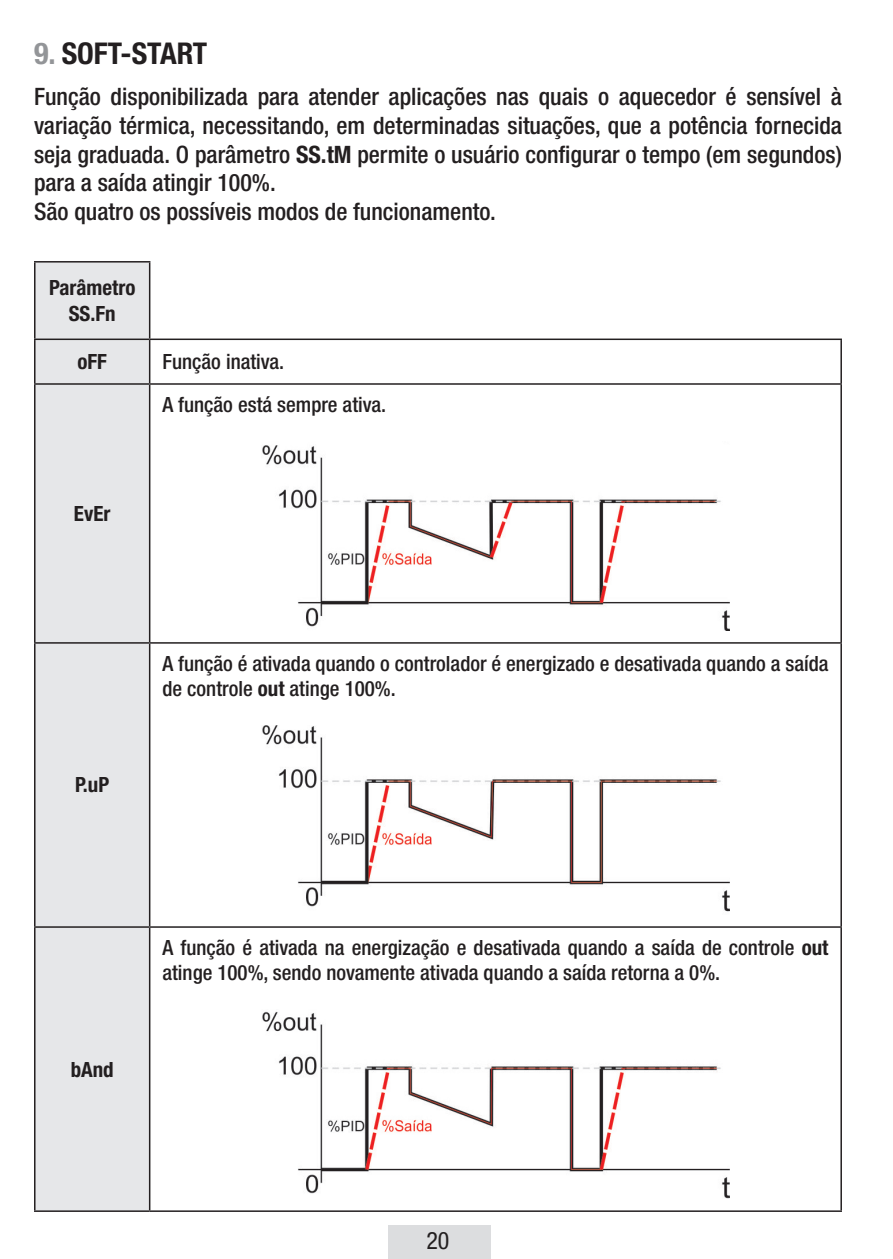
<style>
.page{position:relative;width:893px;height:1259px;background:#fff}
.page>*{position:absolute;margin:0;border:0;box-sizing:border-box;transform-origin:0 0}
.t1{font:700 condensed 30px "Helvetica Neue LT Std";color:#231f20}
.t2{font:500 condensed 24px/28.8px "Helvetica Neue LT Std";color:#231f20}
.t3{font:condensed 24px "Helvetica Neue LT Std";color:#231f20}
.t4{font:500 condensed 21px/25.2px "Helvetica Neue LT Std";color:#231f20}
.t5{font:700 condensed 21px/25.2px "Helvetica Neue LT Std";color:#231f20;text-align:center}
.s1{color:#939598}
.s2{font-weight:700}
</style>
<div class="page">
<div style="left:388px;top:1225px;width:103px;height:34px;background:#dcdddf"></div>
<div style="left:36px;top:262px;width:113px;height:948px;background:#e6e7e9"></div>
<hr style="left:34px;top:261px;width:116px;height:1px;background:#231f20">
<hr style="left:34px;top:262px;width:2px;height:76px;background:#231f20">
<hr style="left:149px;top:262px;width:1px;height:76px;background:#231f20">
<hr style="left:34px;top:338px;width:116px;height:2px;background:#231f20">
<hr style="left:34px;top:340px;width:2px;height:43px;background:#231f20">
<hr style="left:150px;top:338px;width:692px;height:2px;background:#231f20">
<hr style="left:149px;top:340px;width:1px;height:43px;background:#231f20">
<hr style="left:840px;top:340px;width:2px;height:43px;background:#231f20">
<hr style="left:34px;top:383px;width:116px;height:2px;background:#231f20">
<hr style="left:34px;top:385px;width:2px;height:257px;background:#231f20">
<hr style="left:150px;top:383px;width:692px;height:2px;background:#231f20">
<hr style="left:149px;top:385px;width:1px;height:257px;background:#231f20">
<hr style="left:840px;top:385px;width:2px;height:257px;background:#231f20">
<hr style="left:34px;top:642px;width:116px;height:1px;background:#231f20">
<hr style="left:34px;top:643px;width:2px;height:283px;background:#231f20">
<hr style="left:150px;top:642px;width:692px;height:1px;background:#231f20">
<hr style="left:149px;top:643px;width:1px;height:283px;background:#231f20">
<hr style="left:840px;top:643px;width:2px;height:283px;background:#231f20">
<hr style="left:34px;top:926px;width:116px;height:1px;background:#231f20">
<hr style="left:34px;top:927px;width:2px;height:283px;background:#231f20">
<hr style="left:150px;top:926px;width:692px;height:1px;background:#231f20">
<hr style="left:149px;top:927px;width:1px;height:283px;background:#231f20">
<hr style="left:840px;top:927px;width:2px;height:283px;background:#231f20">
<hr style="left:34px;top:1210px;width:116px;height:2px;background:#231f20">
<hr style="left:150px;top:1210px;width:692px;height:2px;background:#231f20">
<img style="left:262px;top:445px;width:468px;height:185px">
<img style="left:262px;top:725px;width:468px;height:187px">
<img style="left:262px;top:1011px;width:468px;height:187px">
<p class="t1" style="left:34px;top:35px;width:175px"><span class="s1">9.</span> Soft-Start</p>
<p class="t2" style="left:34px;top:82px;width:809px">Função disponibilizada para atender aplicações nas quais o aquecedor é sensível à variação térmica, necessitando, em determinadas situações, que a potência fornecida seja graduada. O parâmetro <span class="s2">SS.tM</span> permite o usuário configurar o tempo (em segundos) para a saída atingir 100%.<br>São quatro os possíveis modos de funcionamento.</p>
<p class="t5" style="left:49px;top:275px;width:88px">Parâmetro<br>SS.Fn</p>
<p class="t5" style="left:77px;top:349px;width:31px">oFF</p>
<p class="t4" style="left:162px;top:349px;width:123px">Função inativa.</p>
<p class="t5" style="left:74px;top:500px;width:38px">EvEr</p>
<p class="t4" style="left:162px;top:391px;width:225px">A função está sempre ativa.</p>
<p class="t5" style="left:75px;top:772px;width:36px">P.uP</p>
<p class="t4" style="left:162px;top:650px;width:668px">A função é ativada quando o controlador é energizado e desativada quando a saída de controle <span class="s2">out</span> atinge 100%.</p>
<p class="t5" style="left:71px;top:1056px;width:45px">bAnd</p>
<p class="t4" style="left:162px;top:934px;width:667px">A função é ativada na energização e desativada quando a saída de controle <span class="s2">out </span>atinge 100%, sendo novamente ativada quando a saída retorna a 0%.</p>
<p class="t3" style="left:426px;top:1226px;width:25px">20</p>
</div>
